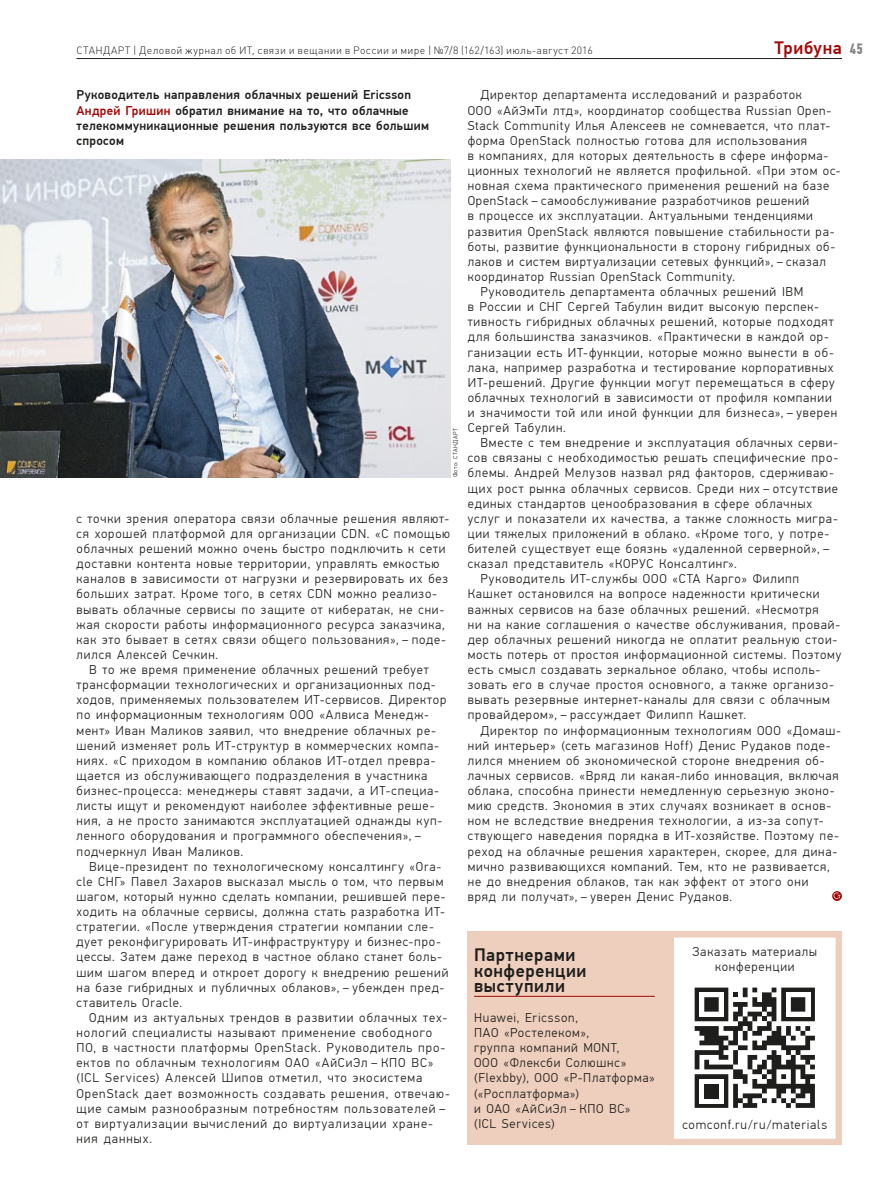
<style>
.page{position:relative;width:893px;height:1191px;background:#fff}
.page>*{position:absolute;margin:0;border:0;box-sizing:border-box;transform-origin:0 0}
.Rubric{font:500 18px/15.1px "PF Din Text Pro";letter-spacing:.035em;color:#1e1e1c}
.Rubric-2{font:500 18px "PF Din Text Pro";letter-spacing:.03em;color:#a30808}
.PageNum{font:700 15px "PF Din Text Comp Pro";color:#858585}
.Body{font:300 12.75px/15.1px "PF Din Text Pro";letter-spacing:.065em;color:#1e1e1c}
.BodyL{font:300 12.75px/15.1px "PF Din Text Pro";letter-spacing:.065em;color:#1e1e1c}
.BodyF{font:300 12.75px/15.1px "PF Din Text Pro";letter-spacing:.06em;color:#1e1e1c}
.CaptionFot{font:500 12.75px/15.1px "PF Din Text Pro";letter-spacing:.025em;color:#1e1e1c}
.t1{font:10.5px "Plumb Light C";letter-spacing:.03em;color:#1e1e1c}
.AutorFot{font:300 6px "PF Din Text Pro";letter-spacing:.075em;color:#1e1e1c}
.s1{color:#a30808}
</style>
<div class="page">
<svg style="left:832px;top:891px;width:10px;height:10px"></svg>
<svg style="left:833px;top:892px;width:8px;height:6px"></svg>
<div style="left:468px;top:931px;width:374px;height:214px;background:#eecebc"></div>
<hr style="left:474px;top:996px;width:181px;height:1px;background:#a30808">
<img style="left:0;top:160px;width:451px;height:317px">
<div style="left:668px;top:931px;width:174px;height:214px;background:#fff;border:6px solid #eecebc"></div>
<svg style="left:695px;top:987px;width:120px;height:120px"></svg>
<hr style="left:77px;top:58px;width:765px;height:1px;background:#1e1e1c">
<p class="t1" style="left:77px;top:44px;width:518px">СТАНДАРТ | Деловой журнал об ИТ, связи и вещании в России и мире | №7/8 (162/163) июль-август 2016</p>
<p class="Rubric-2" style="left:775px;top:37px;width:69px">Трибуна</p>
<p class="PageNum" style="left:850px;top:40px;width:15px">45</p>
<p class="CaptionFot" style="left:77px;top:88px;width:354px">Руководитель направления облачных решений Ericsson <span class="s1">Андрей Гришин</span> обратил внимание на то, что облачные телекоммуникационные решения пользуются все большим спросом</p>
<p class="AutorFot" style="left:452px;top:477px;width:50px;rotate:-90deg">Фото: СТАНДАРТ</p>
<p class="Body" style="left:77px;top:511px;width:375px">с точки зрения оператора связи облачные решения являют&shy;ся хорошей платформой для организации CDN. «С помощью облачных решений можно очень быстро подключить к сети доставки контента новые территории, управлять емкостью каналов в зависимости от нагрузки и резервировать их без больших затрат. Кроме того, в сетях CDN можно реализо&shy;вывать облачные сервисы по защите от кибератак, не сни&shy;жая скорости работы информационного ресурса заказчика, как это бывает в сетях связи общего пользования», – поде&shy;лился Алексей Сечкин.</p>
<p class="Body" style="left:77px;top:662px;width:371px;text-indent:13px">В то же время применение облачных решений требует трансформации технологических и организационных под&shy;ходов, применяемых пользователем ИТ-сервисов. Директор по информационным технологиям ООО «Алвиса Менедж&shy;мент» Иван Маликов заявил, что внедрение облачных ре&shy;шений изменяет роль ИТ-структур в коммерческих компа&shy;ниях. «С приходом в компанию облаков ИТ-отдел превра&shy;щается из обслуживающего подразделения в участника бизнес-процесса: менеджеры ставят задачи, а ИТ-специа&shy;листы ищут и рекомендуют наиболее эффективные реше&shy;ния, а не просто занимаются эксплуатацией однажды куп&shy;ленного оборудования и программного обеспечения», – подчеркнул Иван Маликов.</p>
<p class="Body" style="left:77px;top:859px;width:373px;text-indent:13px">Вице-президент по технологическому консалтингу «Ora&shy;cle СНГ» Павел Захаров высказал мысль о том, что первым шагом, который нужно сделать компании, решившей пере&shy;ходить на облачные сервисы, должна стать разработка ИТ&shy;стратегии. «После утверждения стратегии компании сле&shy;дует реконфигурировать ИТ-инфраструктуру и бизнес-про&shy;цессы. Затем даже переход в частное облако станет боль&shy;шим шагом вперед и откроет дорогу к внедрению решений на базе гибридных и публичных облаков», – убежден пред&shy;ставитель Oracle.</p>
<p class="Body" style="left:77px;top:1010px;width:375px;text-indent:13px">Одним из актуальных трендов в развитии облачных тех&shy;нологий специалисты называют применение свободного ПО, в частности платформы OpenStack. Руководитель про&shy;ектов по облачным технологиям ОАО «АйСиЭл – КПО ВС» (ICL Services) Алексей Шипов отметил, что экосистема OpenStack дает возможность создавать решения, отвечаю&shy;щие самым разнообразным потребностям пользователей – от виртуализации вычислений до виртуализации хране&shy;ния данных.</p>
<p class="Body" style="left:468px;top:88px;width:374px;text-indent:13px">Директор департамента исследований и -разработок<br>ООО «АйЭмТи лтд», координатор сообщества Russian Open-Stack Community Илья Алексеев не сомневается, что плат&shy;форма OpenStack полностью готова для использования<br>в компаниях, для которых деятельность в сфере информа&shy;ционных технологий не является профильной. «При этом ос&shy;новная схема практического применения решений на базе OpenStack – самообслуживание разработчиков решений<br>в процессе их эксплуатации. Актуальными тенденциями развития OpenStack являются повышение стабильности ра&shy;боты, развитие функциональности в сторону гибридных об&shy;лаков и систем виртуализации сетевых функций», – сказал координатор Russian OpenStack Community.</p>
<p class="Body" style="left:468px;top:284px;width:371px;text-indent:13px">Руководитель департамента облачных решений IBM<br>в России и СНГ Сергей Табулин видит высокую перспек&shy;тивность гибридных облачных решений, которые подходят для большинства заказчиков. «Практически в каждой ор&shy;ганизации есть ИТ-функции, которые можно вынести в об&shy;лака, например разработка и тестирование корпоративных ИТ-решений. Другие функции могут перемещаться в сферу облачных технологий в зависимости от профиля компании и значимости той или иной функции для бизнеса», – уверен Сергей Табулин.</p>
<p class="Body" style="left:468px;top:435px;width:372px;text-indent:13px">Вместе с тем внедрение и эксплуатация облачных серви&shy;сов связаны с необходимостью решать специфические про&shy;блемы. Андрей Мелузов назвал ряд факторов, сдерживаю&shy;щих рост рынка облачных сервисов. Среди них – отсутствие единых стандартов ценообразования в сфере облачных услуг и показатели их качества, а также сложность мигра&shy;ции тяжелых приложений в облако. «Кроме того, у потре&shy;бителей существует еще боязнь «удаленной серверной», – сказал представитель «КОРУС Консалтинг».</p>
<p class="Body" style="left:468px;top:571px;width:375px;text-indent:13px">Руководитель ИТ-службы ООО «СТА Карго» Филипп Кашкет остановился на вопросе надежности критически важных сервисов на базе облачных решений. «Несмотря<br>ни на какие соглашения о качестве обслуживания, провай&shy;дер облачных решений никогда не оплатит реальную стои&shy;мость потерь от простоя информационной системы. Поэтому есть смысл создавать зеркальное облако, чтобы исполь&shy;зовать его в случае простоя основного, а также организо&shy;вывать резервные интернет-каналы для связи с облачным провайдером», – рассуждает Филипп Кашкет.</p>
<p class="BodyL" style="left:468px;top:723px;width:373px;text-indent:13px">Директор по информационным технологиям ООО «Домаш&shy;ний интерьер» (сеть магазинов Hoff) Денис Рудаков поде&shy;лился мнением об экономической стороне внедрения об&shy;лачных сервисов. «Вряд ли какая-либо инновация, включая облака, способна принести немедленную серьезную эконо&shy;мию средств. Экономия в этих случаях возникает в основ&shy;ном не вследствие внедрения технологии, а из-за сопут&shy;ствующего наведения порядка в ИТ-хозяйстве. Поэтому пе&shy;реход на облачные решения характерен, скорее, для дина&shy;мично развивающихся компаний. Тем, кто не развивается, не до внедрения облаков, так как эффект от этого они вряд ли получат», – уверен Денис Рудаков.</p>
<p class="Rubric" style="left:474px;top:948px;width:114px">Партнерами конференции выступили</p>
<p class="BodyF" style="left:474px;top:1010px;width:182px">Huawei, Ericsson,<br>ПАО «Ростелеком»,<br>группа компаний MONT,<br>ООО «Флексби Солюшнс» (Flexbby), ООО «Р-Платформа» («Росплатформа»)<br>и ОАО «АйСиЭл – КПО ВС» (ICL Services)</p>
<p class="BodyF" style="left:692px;top:944px;width:126px;text-align:center">Заказать материалы конференции</p>
<p class="BodyF" style="left:682px;top:1117px;width:146px">comconf.ru/ru/materials</p>
</div>
